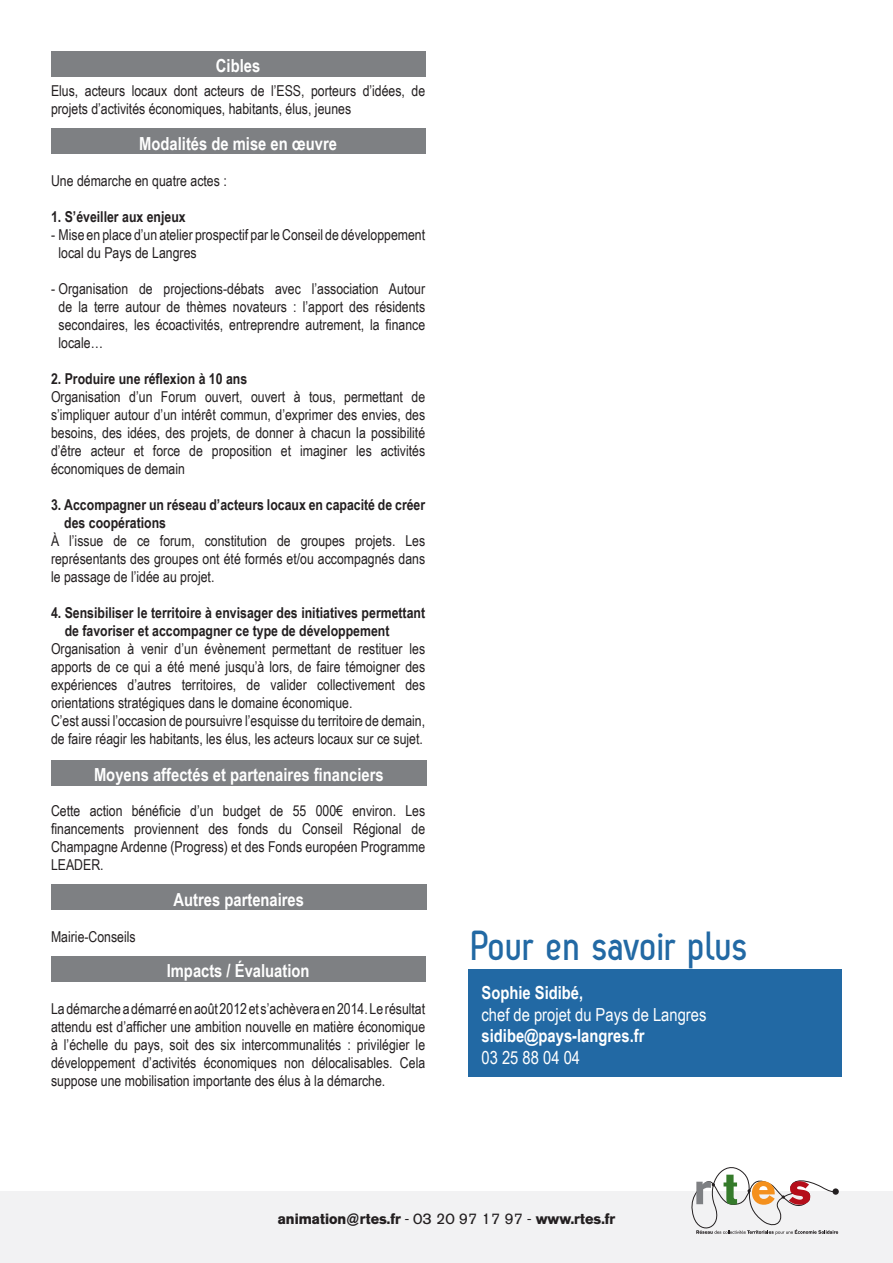
<style>
.page{position:relative;width:893px;height:1263px;background:#fff}
.page>*{position:absolute;margin:0;border:0;box-sizing:border-box;transform-origin:0 0}
.t1{font:700 42px "Zag";color:#2269a4}
.t2{font:700 18px "Arial Narrow";color:#fff}
.t3{font:18px "Arial Narrow";color:#fff}
.t4{font:15px/18px "Arial Narrow";color:#231f20;text-align:justify}
.t5{font:700 15px/18px "Arial Narrow";color:#231f20}
.t6{font:700 15px "AG Old Face";color:#231f20}
.s1{font-weight:400}
</style>
<div class="page">
<div style="left:51px;top:129px;width:374px;height:25px;background:#7e8083"></div>
<div style="left:51px;top:51px;width:374px;height:25px;background:#7e8083"></div>
<div style="left:51px;top:760px;width:376px;height:25px;background:#7e8083"></div>
<div style="left:51px;top:884px;width:376px;height:26px;background:#7e8083"></div>
<div style="left:469px;top:969px;width:373px;height:108px;background:#2269a4"></div>
<div style="left:0;top:1191px;width:893px;height:72px;background:#f2f2f3"></div>
<svg style="left:692px;top:1167px;width:146px;height:68px"></svg>
<div style="left:51px;top:956px;width:374px;height:25px;background:#7e8083"></div>
<p class="t2" style="left:216px;top:52px;width:46px">Cibles</p>
<p class="t4" style="left:51px;top:81px;width:376px">Elus, acteurs locaux dont acteurs de l’ESS, porteurs d’idées, de projets d’activités économiques, habitants, élus, jeunes</p>
<p class="t2" style="left:139px;top:130px;width:199px">Modalités de mise en œuvre</p>
<p class="t4" style="left:51px;top:171px;width:177px">Une démarche en quatre actes :</p>
<p class="t5" style="left:51px;top:207px;width:136px">1. S’éveiller aux enjeux</p>
<p class="t4" style="left:59px;top:225px;width:368px;text-indent:-8px">- Mise en place d’un atelier prospectif par le Conseil de développement local du Pays de Langres</p>
<p class="t4" style="left:59px;top:279px;width:368px;text-indent:-8px">- Organisation de projections-débats avec l’association Autour de la terre autour de thèmes novateurs : l’apport des résidents secondaires, les écoactivités, entreprendre autrement, la finance locale…</p>
<p class="t5" style="left:51px;top:369px;width:198px">2. Produire une réflexion à 10 ans</p>
<p class="t4" style="left:51px;top:387px;width:376px">Organisation d’un Forum ouvert, ouvert à tous, permettant de s’impliquer autour d’un intérêt commun, d’exprimer des envies, des besoins, des idées, des projets, de donner à chacun la possibilité d’être acteur et force de proposition et imaginer les activités économiques de demain</p>
<p class="t5" style="left:64px;top:495px;width:362px;text-indent:-13px">3. Accompagner un réseau d’acteurs locaux en capacité de créer des coopérations</p>
<p class="t4" style="left:51px;top:531px;width:376px">À l’issue de ce forum, constitution de groupes projets. Les représentants des groupes ont été formés et/ou accompagnés dans le passage de l’idée au projet.</p>
<p class="t5" style="left:65px;top:603px;width:362px;text-indent:-14px">4. Sensibiliser le territoire à envisager des initiatives permettant de favoriser et accompagner ce type de développement</p>
<p class="t4" style="left:51px;top:639px;width:376px;text-align:left">Organisation à venir d’un évènement permettant de restituer les apports de ce qui a été mené jusqu’à lors, de faire témoigner des expériences d’autres territoires, de valider collectivement des orientations stratégiques dans le domaine économique.<br>C’est aussi l’occasion de poursuivre l’esquisse du territoire de demain, de faire réagir les habitants, les élus, les acteurs locaux sur ce sujet.</p>
<p class="t2" style="left:94px;top:761px;width:291px">Moyens affectés et partenaires financiers</p>
<p class="t4" style="left:51px;top:801px;width:376px">Cette action bénéficie d’un budget de 55 000€ environ. Les financements proviennent des fonds du Conseil Régional de Champagne Ardenne (Progress) et des Fonds européen Programme LEADER.</p>
<p class="t4" style="left:51px;top:927px;width:86px">Mairie-Conseils</p>
<p class="t2" style="left:174px;top:886px;width:132px">Autres partenaires</p>
<p class="t2" style="left:167px;top:957px;width:144px">Impacts / Évaluation</p>
<p class="t4" style="left:51px;top:999px;width:376px">La démarche a démarré en août 2012 et s’achèvera en 2014. Le résultat attendu est d’afficher une ambition nouvelle en matière économique à l’échelle du pays, soit des six intercommunalités : privilégier le développement d’activités économiques non délocalisables. Cela suppose une mobilisation importante des élus à la démarche.</p>
<h1 class="t1" style="left:472px;top:922px;width:279px">Pour en savoir plus</h1>
<p class="t2" style="left:482px;top:979px;width:103px">Sophie Sidibé,</p>
<p class="t3" style="left:482px;top:1001px;width:226px">chef de projet du Pays de Langres</p>
<p class="t2" style="left:482px;top:1022px;width:164px">sidibe@pays-langres.fr</p>
<p class="t3" style="left:482px;top:1044px;width:100px">03 25 88 04 04</p>
<p class="t6" style="left:278px;top:1209px;width:339px">animation@rtes.fr <span class="s1">- 03 20 97 17 97 -</span> www.rtes.fr</p>
</div>
